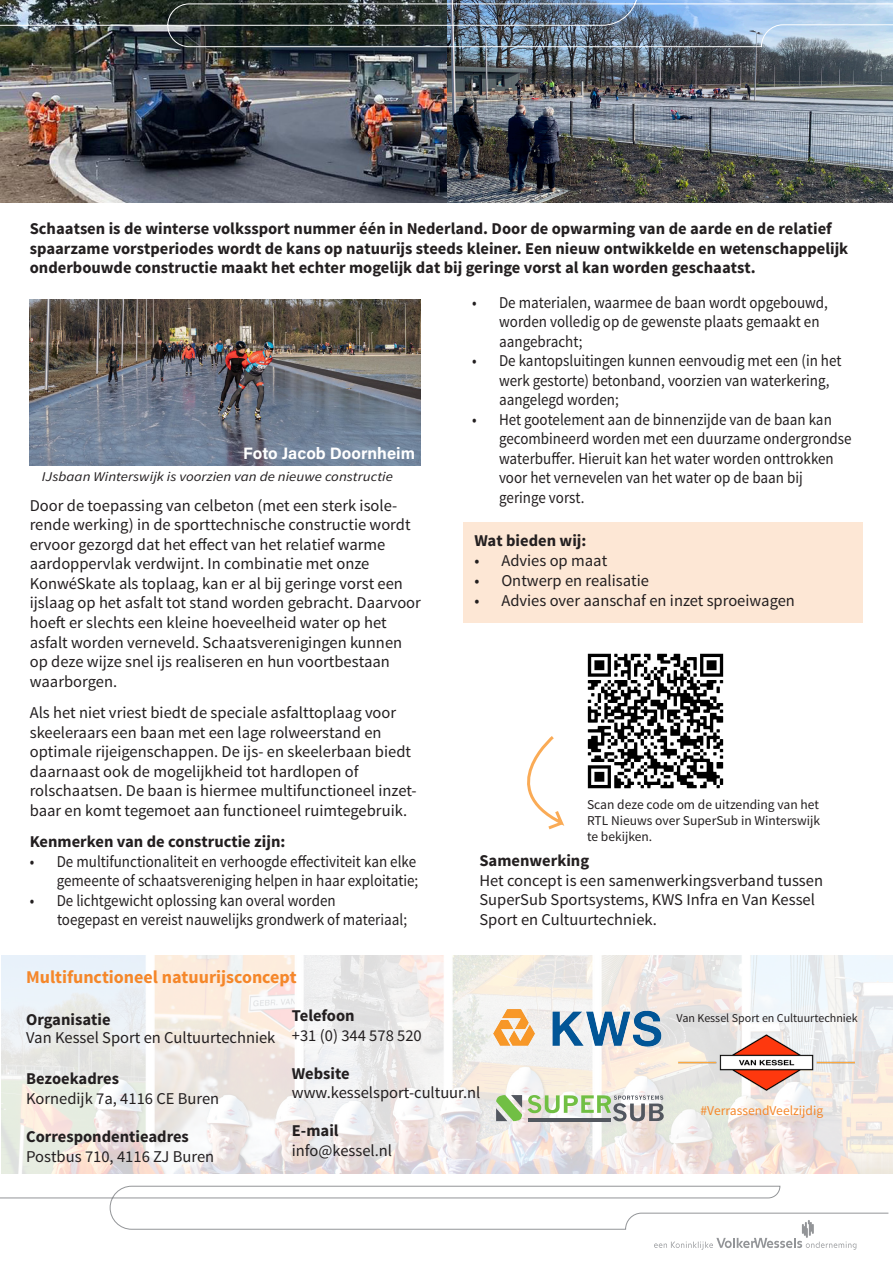
<style>
.page{position:relative;width:893px;height:1263px;background:#fff}
.page>*{position:absolute;margin:0;border:0;box-sizing:border-box;transform-origin:0 0}
.t1{font:700 18px "Source Sans Pro";color:#f5872a}
.t2{font:16.5px/19.5px "Source Sans Pro";color:#231f20}
.t3{font:16.5px/19.5px "Source Sans Pro";color:#231f20;scale:.91 1}
.t4{font:700 16.5px/19.5px "Source Sans Pro";color:#231f20}
.t5{font:16.5px "Acumin Variable Concept";letter-spacing:.05em;color:#fff}
.t6{font:13.5px/16.2px "Source Sans Pro";color:#231f20}
.t7{font:13.5px "Source Sans Pro";color:#f5872a}
.t8{font:italic 13.35px "Source Sans Pro";color:#231f20;scale:1.12 1}
.t9{font:12px "Source Sans Pro";color:#231f20}
</style>
<div class="page">
<img style="left:30px;top:300px;width:391px;height:166px">
<img style="left:0;top:96px;width:893px;height:106px">
<div style="left:463px;top:522px;width:400px;height:101px;background:#fde7d5"></div>
<svg style="left:0;top:1185px;width:889px;height:65px"></svg>
<img style="left:1px;top:955px;width:892px;height:219px">
<img style="left:491px;top:1006px;width:172px;height:45px">
<svg style="left:496px;top:1095px;width:26px;height:26px"></svg>
<svg style="left:528px;top:1095px;width:136px;height:26px"></svg>
<img style="left:587px;top:653px;width:137px;height:136px">
<svg style="left:527px;top:736px;width:38px;height:94px"></svg>
<img style="left:0;top:0;width:893px;height:96px">
<img style="left:679px;top:1035px;width:175px;height:55px">
<p class="t4" style="left:30px;top:219px;width:820px">Schaatsen is de winterse volkssport nummer één in Nederland. Door de opwarming van de aarde en de relatief spaarzame vorstperiodes wordt de kans op natuurijs steeds kleiner. Een nieuw ontwikkelde en wetenschappelijk onderbouwde constructie maakt het echter mogelijk dat bij geringe vorst al kan worden geschaatst.</p>
<p class="t5" style="left:243px;top:442px;width:173px">Foto Jacob Doornheim</p>
<p class="t8" style="left:42px;top:468px;width:315px">IJsbaan Winterswijk is voorzien van de nieuwe constructie</p>
<p class="t2" style="left:30px;top:496px;width:393px">Door de toepassing van celbeton (met een sterk isole&shy;rende werking) in de sporttechnische constructie wordt ervoor gezorgd dat het effect van het relatief warme aardoppervlak verdwijnt. In combinatie met onze KonwéSkate als toplaag, kan er al bij geringe vorst een ijslaag op het asfalt tot stand worden gebracht. Daarvoor hoeft er slechts een kleine hoeveelheid water op het asfalt worden verneveld. Schaatsverenigingen kunnen op deze wijze snel ijs realiseren en hun voortbestaan waarborgen.</p>
<p class="t2" style="left:30px;top:703px;width:383px">Als het niet vriest biedt de speciale asfalttoplaag voor skeeleraars een baan met een lage rolweerstand en optimale rijeigenschappen. De ijs- en skeelerbaan biedt daarnaast ook de mogelijkheid tot hardlopen of</p>
<p class="t2" style="left:30px;top:781px;width:388px">rolschaatsen. De baan is hiermee multifunctioneel inzet&shy;baar en komt tegemoet aan functioneel ruimtegebruik.</p>
<p class="t4" style="left:30px;top:833px;width:257px">Kenmerken van de constructie zijn:</p>
<p class="t3" style="left:30px;top:852px;width:428px;text-align:right">• De multifunctionaliteit en verhoogde effectiviteit kan elke gemeente of schaatsvereniging helpen in haar exploitatie;</p>
<p class="t3" style="left:30px;top:891px;width:338px">• De lichtgewicht oplossing kan overal worden</p>
<p class="t3" style="left:57px;top:910px;width:386px">toegepast en vereist nauwelijks grondwerk of materiaal;</p>
<p class="t3" style="left:472px;top:293px;width:393px">• De materialen, waarmee de baan wordt opgebouwd,</p>
<p class="t3" style="left:499px;top:312px;width:353px">worden volledig op de gewenste plaats gemaakt en</p>
<p class="t3" style="left:499px;top:332px;width:93px">aangebracht;</p>
<p class="t3" style="left:499px;top:351px;width:378px;text-indent:-27px">• De kantopsluitingen kunnen eenvoudig met een (in het werk gestorte) betonband, voorzien van waterkering, aangelegd worden;</p>
<p class="t3" style="left:499px;top:410px;width:389px;text-indent:-27px">• Het gootelement aan de binnenzijde van de baan kan gecombineerd worden met een duurzame ondergrondse waterbuffer. Hieruit kan het water worden onttrokken voor het vernevelen van het water op de baan bij</p>
<p class="t3" style="left:499px;top:488px;width:95px">geringe vorst.</p>
<p class="t4" style="left:474px;top:532px;width:114px">Wat bieden wij:</p>
<p class="t2" style="left:474px;top:551px;width:134px">• Advies op maat</p>
<p class="t2" style="left:474px;top:571px;width:176px">• Ontwerp en realisatie</p>
<p class="t2" style="left:474px;top:591px;width:322px">• Advies over aanschaf en inzet sproeiwagen</p>
<p class="t6" style="left:587px;top:797px;width:233px">Scan deze code om de uitzending van het</p>
<p class="t6" style="left:587px;top:813px;width:235px">RTL Nieuws over SuperSub in Winterswijk te bekijken.</p>
<p class="t4" style="left:479px;top:851px;width:111px">Samenwerking</p>
<p class="t2" style="left:479px;top:871px;width:345px">Het concept is een samenwerkingsverband tussen</p>
<p class="t2" style="left:479px;top:890px;width:337px">SuperSub Sportsystems, KWS Infra en Van Kessel</p>
<p class="t2" style="left:479px;top:910px;width:179px">Sport en Cultuurtechniek.</p>
<p class="t1" style="left:26px;top:966px;width:272px">Multifunctioneel natuurijsconcept</p>
<p class="t4" style="left:26px;top:1010px;width:86px">Organisatie</p>
<p class="t2" style="left:26px;top:1028px;width:251px">Van Kessel Sport en Cultuurtechniek</p>
<p class="t4" style="left:26px;top:1069px;width:95px">Bezoekadres</p>
<p class="t2" style="left:26px;top:1089px;width:195px">Kornedijk 7a, 4116 CE Buren</p>
<p class="t4" style="left:26px;top:1127px;width:164px">Correspondentieadres</p>
<p class="t2" style="left:26px;top:1146px;width:190px">Postbus 710, 4116 ZJ Buren</p>
<p class="t4" style="left:292px;top:1006px;width:64px">Telefoon</p>
<p class="t2" style="left:292px;top:1026px;width:131px">+31 (0) 344 578 520</p>
<p class="t4" style="left:292px;top:1064px;width:59px">Website</p>
<p class="t2" style="left:292px;top:1083px;width:190px">www.kesselsport-cultuur.nl</p>
<p class="t4" style="left:292px;top:1121px;width:48px">E-mail</p>
<p class="t2" style="left:292px;top:1141px;width:102px">info@kessel.nl</p>
<p class="t9" style="left:676px;top:1010px;width:183px">Van Kessel Sport en Cultuurtechniek</p>
<p class="t7" style="left:701px;top:1102px;width:124px">#VerrassendVeelzijdig</p>
</div>
